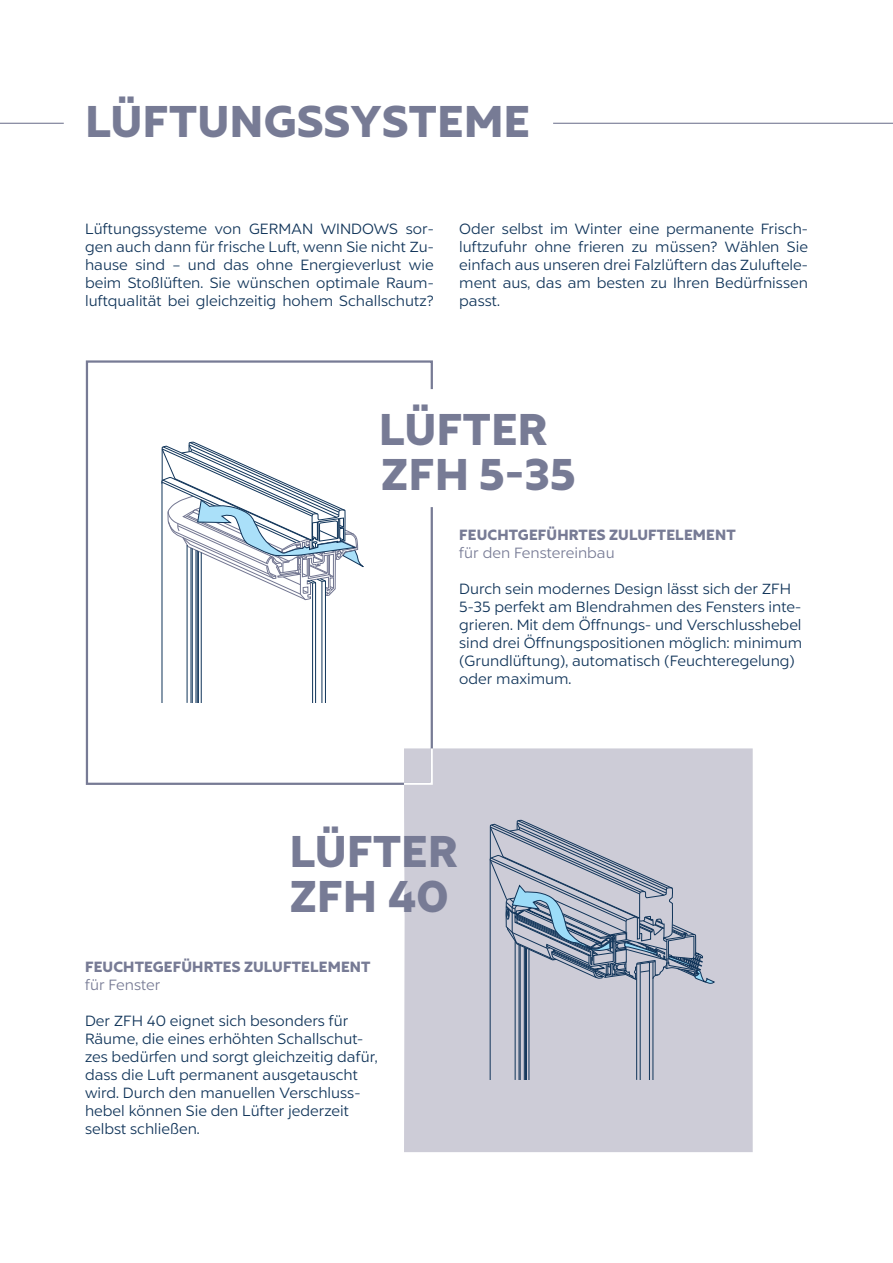
<style>
.page{position:relative;width:893px;height:1263px;background:#fff}
.page>*{position:absolute;margin:0;border:0;box-sizing:border-box;transform-origin:0 0}
.t1{font:900 45px/45px "Liszt FY";letter-spacing:.01em;color:#777b95}
.Copytext{font:15px/18px "Liszt FY";color:#103459}
.Headline_Produkt{font:900 15px "Liszt FY";letter-spacing:.01em;color:#777b95}
.t2{font:15px "Liszt FY";color:#777b95}
</style>
<div class="page">
<div style="left:404px;top:748px;width:349px;height:404px;background:#cdccd7"></div>
<svg style="left:85px;top:360px;width:348px;height:425px"></svg>
<hr style="left:0;top:123px;width:64px;height:1px;background:#777b95">
<hr style="left:553px;top:123px;width:340px;height:1px;background:#777b95">
<svg style="left:489px;top:819px;width:226px;height:260px;background:#b4b9c7"></svg>
<svg style="left:402px;top:746px;width:32px;height:40px"></svg>
<svg style="left:161px;top:441px;width:207px;height:261px"></svg>
<p class="t1" style="left:85px;top:100px;width:446px">LÜFTUNGSSYSTEME</p>
<p class="Copytext" style="left:85px;top:220px;width:350px;text-align:justify">Lüftungssysteme von GERMAN WINDOWS sor&shy;gen auch dann für frische Luft, wenn Sie nicht Zu&shy;hause sind – und das ohne Energieverlust wie beim Stoßlüften. Sie wünschen optimale Raum&shy;luftqualität bei gleichzeitig hohem Schallschutz?</p>
<p class="Copytext" style="left:459px;top:220px;width:350px;text-align:justify">Oder selbst im Winter eine permanente Frisch&shy;luftzufuhr ohne frieren zu müssen? Wählen Sie einfach aus unseren drei Falzlüftern das Zuluftele&shy;ment aus, das am besten zu Ihren Bedürfnissen passt.</p>
<p class="t1" style="left:379px;top:408px;width:198px">LÜFTER<br>ZFH 5-35</p>
<p class="Headline_Produkt" style="left:459px;top:525px;width:278px">FEUCHTGEFÜHRTES ZULUFTELEMENT</p>
<p class="t2" style="left:459px;top:544px;width:157px">für den Fenstereinbau</p>
<p class="Copytext" style="left:459px;top:580px;width:345px">Durch sein modernes Design lässt sich der ZFH 5-35 perfekt am Blendrahmen des Fensters inte&shy;grieren. Mit dem Öffnungs- und Verschlusshebel sind drei Öffnungspositionen möglich: minimum (Grundlüftung), automatisch (Feuchteregelung) oder maximum.</p>
<p class="t1" style="left:290px;top:830px;width:169px">LÜFTER<br>ZFH 40</p>
<p class="Headline_Produkt" style="left:85px;top:957px;width:287px">FEUCHTEGEFÜHRTES ZULUFTELEMENT</p>
<p class="t2" style="left:85px;top:976px;width:77px">für Fenster</p>
<p class="Copytext" style="left:85px;top:1012px;width:294px">Der ZFH 40 eignet sich besonders für Räume, die eines erhöhten Schallschut&shy;zes bedürfen und sorgt gleichzeitig dafür, dass die Luft permanent ausgetauscht wird. Durch den manuellen Verschluss&shy;hebel können Sie den Lüfter jederzeit selbst schließen.</p>
</div>
